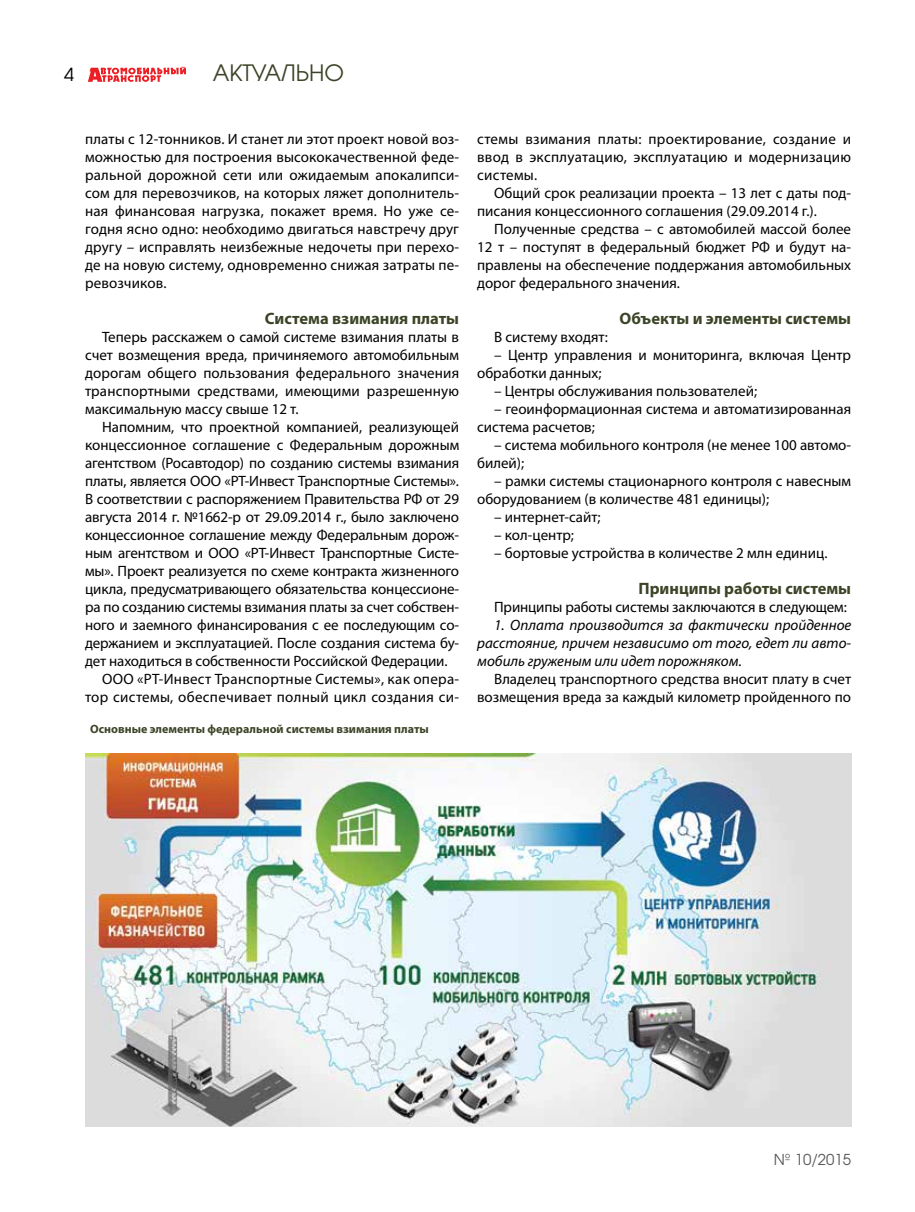
<style>
.page{position:relative;width:915px;height:1212px;background:#fff}
.page>*{position:absolute;margin:0;border:0;box-sizing:border-box;transform-origin:0 0}
.t1{font:22.5px "AG Avalanche C";color:#3c4427}
.t2{font:18px "AG Avalanche C";color:#000}
.t3{font:700 16.5px "Myriad Pro";color:#3c4427}
.t4{font:15px/18px "Myriad Pro";color:#000}
.t5{font:italic 15px/18px "Myriad Pro";color:#000;text-align:justify}
.t6{font:15px "Myriad Pro";letter-spacing:.02em;color:#000}
.t7{font:15px "AG Avalanche C";color:#58595b}
.t8{font:700 12px "Myriad Pro";color:#3c4427}
</style>
<div class="page">
<svg style="left:88px;top:66px;width:98px;height:16px"></svg>
<img style="left:86px;top:753px;width:764px;height:374px">
<p class="t2" style="left:64px;top:63px;width:11px">4</p>
<h1 class="t1" style="left:213px;top:59px;width:133px">АКТУАЛЬНО</h1>
<p class="t4" style="left:85px;top:130px;width:375px;text-align:justify">платы с 12-тонников. И станет ли этот проект новой воз&shy;можностью для построения высококачественной феде&shy;ральной дорожной сети или ожидаемым апокалипси&shy;сом для перевозчиков, на которых ляжет дополнитель&shy;ная финансовая нагрузка, покажет время. Но уже се&shy;годня ясно одно: необходимо двигаться навстречу друг другу – исправлять неизбежные недочеты при перехо&shy;де на новую систему, одновременно снижая затраты пе&shy;ревозчиков.</p>
<p class="t3" style="left:265px;top:308px;width:196px">Система взимания платы</p>
<p class="t4" style="left:85px;top:328px;width:375px;text-align:justify;text-indent:17px">Теперь расскажем о самой системе взимания платы в счет возмещения вреда, причиняемого автомобильным дорогам общего пользования федерального значения транспортными средствами, имеющими разрешенную максимальную массу свыше 12 т.</p>
<p class="t4" style="left:102px;top:418px;width:358px">Напомним, что проектной компанией, реализующей</p>
<p class="t4" style="left:85px;top:436px;width:375px">концессионное соглашение с Федеральным дорожным</p>
<p class="t4" style="left:85px;top:454px;width:375px">агентством (Росавтодор) по созданию системы взимания</p>
<p class="t4" style="left:85px;top:472px;width:375px">платы, является ООО «РТ-Инвест Транспортные Системы».</p>
<p class="t4" style="left:85px;top:490px;width:375px">В соответствии с распоряжением Правительства РФ от 29</p>
<p class="t4" style="left:85px;top:508px;width:375px">августа 2014 г. №1662-р от 29.09.2014 г., было заключено</p>
<p class="t4" style="left:85px;top:526px;width:375px">концессионное соглашение между Федеральным дорож-</p>
<p class="t4" style="left:85px;top:544px;width:375px">ным агентством и ООО «РТ-Инвест Транспортные Систе-</p>
<p class="t4" style="left:85px;top:562px;width:375px">мы». Проект реализуется по схеме контракта жизненного</p>
<p class="t4" style="left:85px;top:580px;width:375px">цикла, предусматривающего обязательства концессионе-</p>
<p class="t4" style="left:85px;top:598px;width:375px">ра по созданию системы взимания платы за счет собствен-</p>
<p class="t4" style="left:85px;top:616px;width:375px">ного и заемного финансирования с ее последующим со-</p>
<p class="t4" style="left:85px;top:634px;width:375px">держанием и эксплуатацией. После создания система бу-</p>
<p class="t4" style="left:85px;top:652px;width:364px">дет находиться в собственности Российской Федерации.</p>
<p class="t6" style="left:102px;top:670px;width:358px">ООО «РТ-Инвест Транспортные Системы», как опера-</p>
<p class="t6" style="left:85px;top:688px;width:375px">тор системы, обеспечивает полный цикл создания си-</p>
<p class="t8" style="left:90px;top:721px;width:340px">Основные элементы федеральной системы взимания платы</p>
<p class="t4" style="left:477px;top:130px;width:375px;text-align:justify">стемы взимания платы: проектирование, создание и ввод в эксплуатацию, эксплуатацию и модернизацию системы.</p>
<p class="t4" style="left:477px;top:184px;width:375px;text-indent:17px">Общий срок реализации проекта – 13 лет с даты под&shy;писания концессионного соглашения (29.09.2014 г.).</p>
<p class="t4" style="left:477px;top:220px;width:375px;text-align:justify;text-indent:17px">Полученные средства – с автомобилей массой более 12 т – поступят в федеральный бюджет РФ и будут на&shy;правлены на обеспечение поддержания автомобильных дорог федерального значения.</p>
<p class="t3" style="left:619px;top:308px;width:233px">Объекты и элементы системы</p>
<p class="t4" style="left:494px;top:328px;width:115px">В систему входят:</p>
<p class="t4" style="left:477px;top:346px;width:375px;text-indent:17px">– Центр управления и мониторинга, включая Центр обработки данных;</p>
<p class="t4" style="left:494px;top:382px;width:264px">– Центры обслуживания пользователей;</p>
<p class="t4" style="left:477px;top:400px;width:375px;text-indent:17px">– геоинформационная система и автоматизированная система расчетов;</p>
<p class="t4" style="left:477px;top:436px;width:375px;text-indent:17px">– система мобильного контроля (не менее 100 автомо&shy;билей);</p>
<p class="t4" style="left:477px;top:472px;width:375px;text-indent:17px">– рамки системы стационарного контроля с навесным оборудованием (в количестве 481 единицы);</p>
<p class="t4" style="left:494px;top:508px;width:108px">– интернет-сайт;</p>
<p class="t4" style="left:494px;top:526px;width:81px">– кол-центр;</p>
<p class="t4" style="left:494px;top:544px;width:335px">– бортовые устройства в количестве 2 млн единиц.</p>
<p class="t3" style="left:638px;top:578px;width:214px">Принципы работы системы</p>
<p class="t4" style="left:494px;top:598px;width:354px">Принципы работы системы заключаются в следующем:</p>
<p class="t5" style="left:477px;top:616px;width:375px;text-indent:17px">1. Оплата производится за фактически пройденное расстояние, причем независимо от того, едет ли авто&shy;мобиль груженым или идет порожняком.</p>
<p class="t4" style="left:477px;top:670px;width:375px;text-align:right">Владелец транспортного средства вносит плату в счет возмещения вреда за каждый километр пройденного по</p>
<p class="t7" style="left:773px;top:1150px;width:79px">№ 10/2015</p>
</div>
